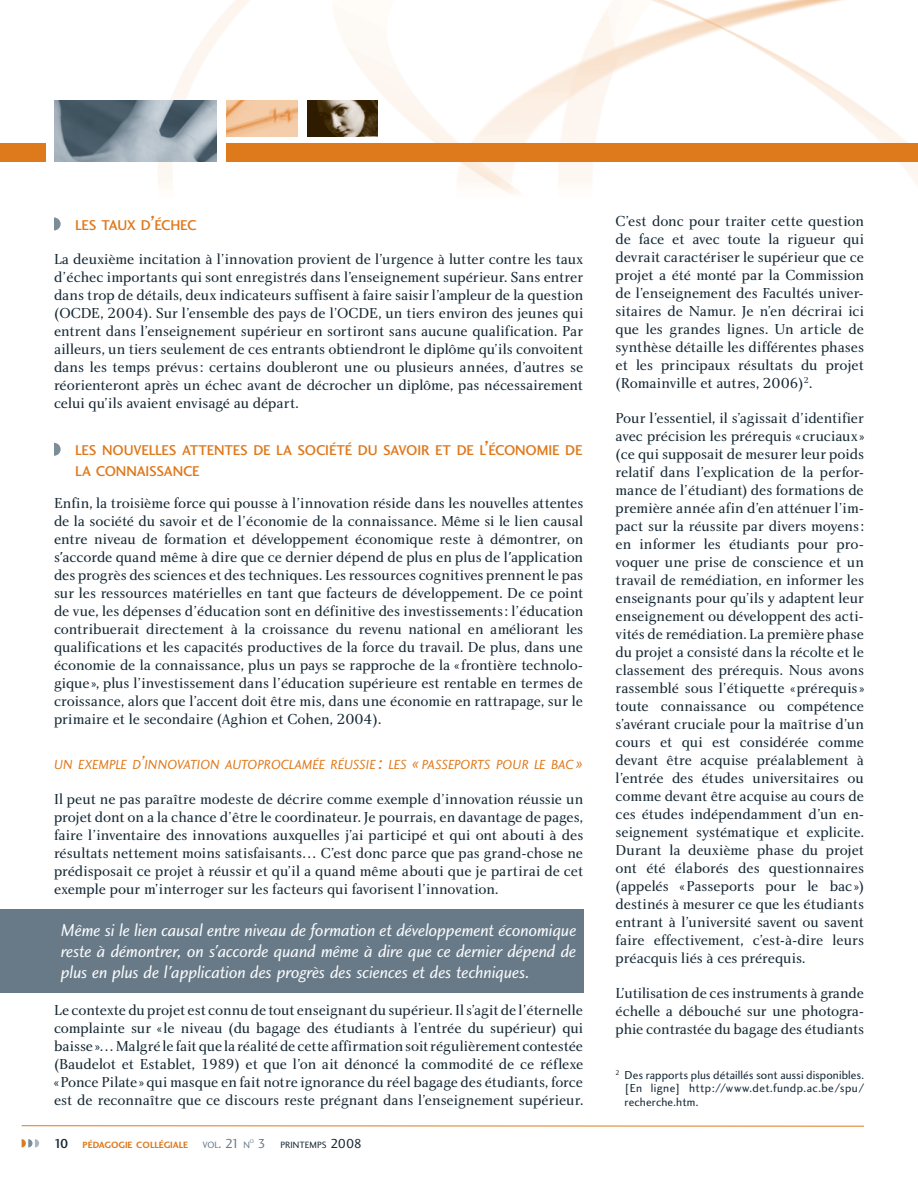
<style>
.page{position:relative;width:918px;height:1188px;background:#fff}
.page>*{position:absolute;margin:0;border:0;box-sizing:border-box;transform-origin:0 0}
.t1{font:18px/21px "Charlotte Sans Book Italic Plain";letter-spacing:-.01em;color:#f9fafb;text-align:justify}
.t2{font:15px/18px "Charlotte Book Plain";letter-spacing:-.005em;color:#142733;text-align:justify}
.t3{font:14.7px/21px "Charlotte Sans Medium Plain";letter-spacing:-.01em;color:#de791c}
.t4{font:13.65px "Charlotte Sans Book Italic Plain";letter-spacing:-.01em;color:#de791c}
.t5{font:12px/13.5px "Charlotte Sans Book Plain";letter-spacing:.02em;color:#142733;text-align:justify}
.t6{font:9.45px "Charlotte Sans Bold Plain";color:#de791c}
.t7{font:9.45px "Charlotte Sans Book Plain";color:#142733}
.t8{font:9.45px "Charlotte Sans Book Plain";color:#687a88}
.t9{font:5.55px "Charlotte Sans Book Plain";color:#687a88}
.s1{font-size:21px}
.s2{font-size:19.5px}
.s3{font-family:"Charlotte Sans Medium Plain";font-size:13.5px;color:#142733}
.s4{font-size:13.5px}
.s5{font-size:13.5px;color:#687a88}
</style>
<div class="page">
<img style="left:0;top:0;width:918px;height:195px">
<img style="left:55px;top:101px;width:162px;height:61px">
<img style="left:307px;top:101px;width:71px;height:36px">
<img style="left:227px;top:101px;width:70px;height:36px">
<div style="left:0;top:909px;width:583px;height:83px;background:#687a88"></div>
<hr style="left:22px;top:1125px;width:842px;height:2px;background:#de791c">
<div style="left:227px;top:144px;width:691px;height:18px;background:#de791c"></div>
<div style="left:0;top:144px;width:46px;height:18px;background:#de791c"></div>
<svg style="left:22px;top:1139px;width:17px;height:9px"></svg>
<svg style="left:54px;top:217px;width:7px;height:14px"></svg>
<svg style="left:54px;top:443px;width:7px;height:13px"></svg>
<p class="t3" style="left:75px;top:216px;width:123px">LES TAUX D<span class="s1">’</span>ÉCHEC</p>
<p class="t2" style="left:54px;top:251px;width:531px">La deuxième incitation à l’innovation provient de l’urgence à lutter contre les taux d’échec importants qui sont enregistrés dans l’enseignement supérieur. Sans entrer dans trop de détails, deux indicateurs suffisent à faire saisir l’ampleur de la question (OCDE, 2004). Sur l’ensemble des pays de l’OCDE, un tiers environ des jeunes qui entrent dans l’enseignement supérieur en sortiront sans aucune qualification. Par ailleurs, un tiers seulement de ces entrants obtiendront le diplôme qu’ils convoitent dans les temps prévus : certains doubleront une ou plusieurs années, d’autres se réorienteront après un échec avant de décrocher un diplôme, pas nécessairement celui qu’ils avaient envisagé au départ.</p>
<p class="t3" style="left:75px;top:441px;width:509px">LES NOUVELLES ATTENTES DE LA SOCIÉTÉ DU SAVOIR ET DE L<span class="s1">’</span>ÉCONOMIE DE<br>LA CONNAISSANCE</p>
<p class="t2" style="left:54px;top:495px;width:531px">Enfin, la troisième force qui pousse à l’innovation réside dans les nouvelles attentes de la société du savoir et de l’économie de la connaissance. Même si le lien causal entre niveau de formation et développement économique reste à démontrer, on s'accorde quand même à dire que ce dernier dépend de plus en plus de l'application des progrès des sciences et des techniques. Les ressources cognitives prennent le pas sur les ressources matérielles en tant que facteurs de développement. De ce point de vue, les dépenses d’éducation sont en définitive des investissements : l’éducation contribuerait directement à la croissance du revenu national en améliorant les qualifications et les capacités productives de la force du travail. De plus, dans une économie de la connaissance, plus un pays se rapproche de la « frontière technolo&shy;gique », plus l’investissement dans l’éducation supérieure est rentable en termes de croissance, alors que l’accent doit être mis, dans une économie en rattrapage, sur le primaire et le secondaire (Aghion et Cohen, 2004).</p>
<p class="t4" style="left:54px;top:759px;width:531px">UN EXEMPLE D<span class="s2">’</span>INNOVATION AUTOPROCLAMÉE RÉUSSIE <span class="s2">:</span> LES <span class="s2">«</span> PASSEPORTS POUR LE BAC <span class="s2">»</span></p>
<p class="t2" style="left:54px;top:791px;width:531px">Il peut ne pas paraître modeste de décrire comme exemple d’innovation réussie un projet dont on a la chance d’être le coordinateur. Je pourrais, en davantage de pages, faire l’inventaire des innovations auxquelles j’ai participé et qui ont abouti à des résultats nettement moins satisfaisants… C’est donc parce que pas grand-chose ne prédisposait ce projet à réussir et qu’il a quand même abouti que je partirai de cet exemple pour m’interroger sur les facteurs qui favorisent l’innovation.</p>
<p class="t1" style="left:61px;top:921px;width:517px">Même si le lien causal entre niveau de formation et développement économique reste à démontrer, on s'accorde quand même à dire que ce dernier dépend de plus en plus de l'application des progrès des sciences et des techniques.</p>
<p class="t2" style="left:54px;top:1003px;width:531px">Le contexte du projet est connu de tout enseignant du supérieur. Il s’agit de l’éternelle complainte sur « le niveau (du bagage des étudiants à l’entrée du supérieur) qui baisse »… Malgré le fait que la réalité de cette affirmation soit régulièrement contestée (Baudelot et Establet, 1989) et que l’on ait dénoncé la commodité de ce réflexe « Ponce Pilate » qui masque en fait notre ignorance du réel bagage des étudiants, force est de reconnaître que ce discours reste prégnant dans l’enseignement supérieur.</p>
<p class="t6" style="left:54px;top:1141px;width:136px"><span class="s3">10</span> PÉDAGOGIE COLLÉGIALE</p>
<p class="t8" style="left:202px;top:1141px;width:49px">VOL<span class="s4">. 21</span> N</p>
<p class="t9" style="left:250px;top:1139px;width:6px">O</p>
<p class="t7" style="left:258px;top:1141px;width:106px"><span class="s5">3</span> PRINTEMPS <span class="s4">2008</span></p>
<p class="t2" style="left:616px;top:213px;width:250px">C’est donc pour traiter cette question de face et avec toute la rigueur qui devrait caractériser le supérieur que ce projet a été monté par la Commission de l’enseignement des Facultés univer&shy;sitaires de Namur. Je n’en décrirai ici que les grandes lignes. Un article de synthèse détaille les différentes phases et les principaux résultats du projet (Romainville et autres, 2006)<sup>2</sup>.</p>
<p class="t2" style="left:616px;top:410px;width:250px">Pour l’essentiel, il s’agissait d’identifier avec précision les prérequis « cruciaux » (ce qui supposait de mesurer leur poids relatif dans l’explication de la perfor&shy;mance de l’étudiant) des formations de première année afin d’en atténuer l’im&shy;pact sur la réussite par divers moyens : en informer les étudiants pour pro&shy;voquer une prise de conscience et un travail de remédiation, en informer les enseignants pour qu’ils y adaptent leur enseignement ou développent des acti&shy;vités de remédiation. La première phase du projet a consisté dans la récolte et le classement des prérequis. Nous avons rassemblé sous l’étiquette « prérequis » toute connaissance ou compétence s’avérant cruciale pour la maîtrise d’un cours et qui est considérée comme devant être acquise préalablement à l’entrée des études universitaires ou comme devant être acquise au cours de ces études indépendamment d’un en&shy;seignement systématique et explicite.<br>Durant la deuxième phase du projet ont été élaborés des questionnaires (appelés « Passeports pour le bac ») destinés à mesurer ce que les étudiants entrant à l’université savent ou savent faire effectivement, c’est-à-dire leurs préacquis liés à ces prérequis.</p>
<p class="t2" style="left:616px;top:986px;width:250px">L’utilisation de ces instruments à grande échelle a débouché sur une photogra&shy;phie contrastée du bagage des étudiants</p>
<p class="t5" style="left:625px;top:1069px;width:241px;text-indent:-9px"><sup>2</sup> Des rapports plus détaillés sont aussi disponibles. [En ligne] http://www.det.fundp.ac.be/spu/ recherche.htm.</p>
</div>
